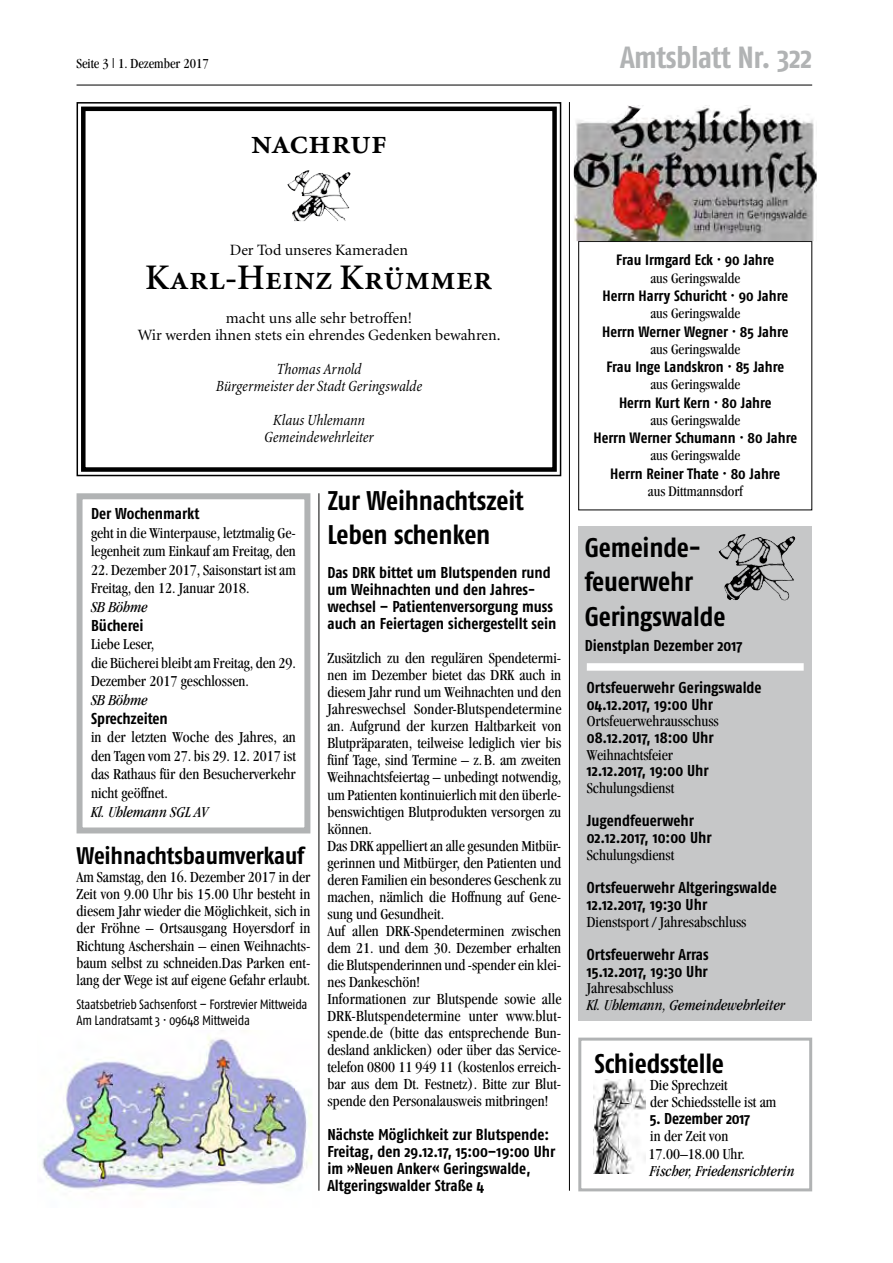
<style>
.page{position:relative;width:893px;height:1263px;background:#fff}
.page>*{position:absolute;margin:0;border:0;box-sizing:border-box;transform-origin:0 0}
.t1{font:36px "Minion Semibold SC";color:#000}
.t2{font:700 30.6px "Fago Co";letter-spacing:-.015em;color:#b1b3b4}
.t3{font:700 27px/34.3px "Fago Co";letter-spacing:-.005em;color:#000}
.t4{font:700 24px "Fago Co";letter-spacing:-.01em;color:#000}
.t5{font:condensed 15.75px/17px "Garamond";color:#000}
.t6{font:700 15.75px/17px "Fago Co";color:#000}
.t7{font:15.75px/17px "Minion";color:#000;text-align:center}
.t8{font:italic condensed 15.75px "Garamond";color:#000}
.t9{font:italic condensed 15.75px/17px "Minion";letter-spacing:-.005em;color:#000;text-align:center}
.t10{font:700 15px "Fago Co";color:#000}
.t11{font:condensed 15px "Garamond";color:#000}
.t12{font:condensed 14.25px "Garamond";color:#000}
.t13{font:13.5px/15.6px "Fago Co";letter-spacing:-.015em;color:#000}
.s1{color:#fff}
</style>
<div class="page">
<hr style="left:77px;top:85px;width:735px;height:1px;background:#000">
<hr style="left:569px;top:102px;width:1px;height:1089px;background:#000">
<div style="left:578px;top:241px;width:234px;height:269px;border:1px solid #000"></div>
<img style="left:574px;top:105px;width:243px;height:136px">
<div style="left:578px;top:526px;width:234px;height:494px;background:#c6c7c8"></div>
<div style="left:587px;top:663px;width:217px;height:8px;background:#fff"></div>
<img style="left:719px;top:534px;width:76px;height:66px">
<div style="left:578px;top:1037px;width:234px;height:154px;border:3px solid #b1b3b4"></div>
<img style="left:593px;top:1080px;width:52px;height:94px">
<div style="left:77px;top:493px;width:233px;height:340px;border:6px solid #b1b3b4"></div>
<svg style="left:76px;top:102px;width:486px;height:375px"></svg>
<div style="left:81px;top:107px;width:476px;height:365px;border:4px solid #000"></div>
<img style="left:42px;top:1031px;width:277px;height:161px">
<hr style="left:319px;top:493px;width:1px;height:698px;background:#000">
<p class="t12" style="left:77px;top:56px;width:134px">Seite 3 | 1. Dezember 2017</p>
<h1 class="t1" style="left:251px;top:123px;width:137px">nachruf</h1>
<h2 class="t2" style="left:620px;top:39px;width:194px">Amtsblatt Nr. 322</h2>
<p class="t7" style="left:230px;top:242px;width:180px">Der Tod unseres Kameraden</p>
<h1 class="t1" style="left:145px;top:259px;width:349px">Karl-Heinz Krümmer</h1>
<p class="t7" style="left:138px;top:310px;width:364px">macht uns alle sehr betroffen!<br>Wir werden ihnen stets ein ehrendes Gedenken bewahren.</p>
<p class="t9" style="left:216px;top:361px;width:208px">Thomas Arnold<br>Bürgermeister der Stadt Geringswalde</p>
<p class="t9" style="left:264px;top:412px;width:111px">Klaus Uhlemann<br>Gemeindewehrleiter</p>
<p class="t6" style="left:91px;top:505px;width:110px">Der Wochenmarkt</p>
<p class="t5" style="left:91px;top:523px;width:206px;line-height:18.6px">geht in die Winterpause, letztmalig Ge&shy;legenheit zum Einkauf am Freitag, den</p>
<p class="t5" style="left:91px;top:560px;width:206px;line-height:18.6px">22. Dezember 2017, Saisonstart ist am<br>Freitag, den 12. Januar 2018.</p>
<p class="t8" style="left:91px;top:598px;width:58px">SB Böhme</p>
<p class="t6" style="left:91px;top:616px;width:54px">Bücherei</p>
<p class="t5" style="left:91px;top:635px;width:206px;line-height:18.6px">Liebe Leser,<br>die Bücherei bleibt am Freitag, den 29.<br>Dezember 2017 geschlossen.</p>
<p class="t8" style="left:91px;top:691px;width:58px">SB Böhme</p>
<p class="t6" style="left:91px;top:709px;width:78px">Sprechzeiten</p>
<p class="t5" style="left:91px;top:728px;width:206px;line-height:18.6px;text-align:justify">in der letzten Woche des Jahres, an den Tagen vom 27. bis 29. 12. 2017 ist das Rathaus für den Besucherverkehr nicht geöffnet.</p>
<p class="t8" style="left:91px;top:803px;width:118px">Kl. Uhlemann SGL AV</p>
<h3 class="t4" style="left:77px;top:842px;width:230px">Weihnachtsbaumverkauf</h3>
<p class="t5" style="left:77px;top:868px;width:235px;text-align:justify">Am Samstag, den 16. Dezember 2017 in der Zeit von 9.00 Uhr bis 15.00 Uhr besteht in diesem Jahr wieder die Möglichkeit, sich in der Fröhne – Ortsausgang Hoyersdorf in Richtung Aschershain – einen Weihnachts&shy;baum selbst zu schneiden.Das Parken ent&shy;lang der Wege ist auf eigene Gefahr erlaubt.</p>
<p class="t13" style="left:77px;top:996px;width:232px">Staatsbetrieb Sachsenforst – Forstrevier Mittweida<br>Am Landratsamt 3 · 09648 Mittweida<span class="s1">a</span></p>
<h3 class="t3" style="left:327px;top:483px;width:198px">Zur Weihnachtszeit<br>Leben schenken</h3>
<p class="t6" style="left:327px;top:564px;width:230px">Das DRK bittet um Blutspenden rund um Weihnachten und den Jahres&shy;wechsel – Patientenversorgung muss auch an Feiertagen sichergestellt sein</p>
<p class="t5" style="left:327px;top:650px;width:236px">Zusätzlich zu den regulären Spendetermi&shy;nen im Dezember bietet das DRK auch in diesem Jahr rund um Weihnachten und den Jahreswechsel Sonder-Blutspendetermine an. Aufgrund der kurzen Haltbarkeit von Blutpräparaten, teilweise lediglich vier bis fünf Tage, sind Termine – z. B. am zweiten Weihnachtsfeiertag – unbedingt notwendig, um Patienten kontinuierlich mit den überle&shy;benswichtigen Blutprodukten versorgen zu können.<br>Das DRK appelliert an alle gesunden Mitbür&shy;gerinnen und Mitbürger, den Patienten und deren Familien ein besonderes Geschenk zu machen, nämlich die Hoffnung auf Gene&shy;sung und Gesundheit.<br>Auf allen DRK-Spendeterminen zwischen dem 21. und dem 30. Dezember erhalten die Blutspenderinnen und -spender ein klei&shy;nes Dankeschön!<br>Informationen zur Blutspende sowie alle DRK-Blutspendetermine unter www.blut&shy;spende.de (bitte das entsprechende Bun&shy;desland anklicken) oder über das Service&shy;telefon 0800 11 949 11 (kostenlos erreich&shy;bar aus dem Dt. Festnetz). Bitte zur Blut&shy;spende den Personalausweis mitbringen!</p>
<p class="t6" style="left:327px;top:1125px;width:229px">Nächste Möglichkeit zur Blutspende:<br>Freitag, den 29.12.17, 15:00–19:00 Uhr im »Neuen Anker« Geringswalde, Altgeringswalder Straße 4</p>
<p class="t10" style="left:616px;top:251px;width:159px">Frau Irmgard Eck · 90 Jahre</p>
<p class="t11" style="left:650px;top:269px;width:91px">aus Geringswalde</p>
<p class="t10" style="left:602px;top:287px;width:187px">Herrn Harry Schuricht · 90 Jahre</p>
<p class="t11" style="left:650px;top:305px;width:91px">aus Geringswalde</p>
<p class="t10" style="left:602px;top:323px;width:188px">Herrn Werner Wegner · 85 Jahre</p>
<p class="t11" style="left:650px;top:341px;width:91px">aus Geringswalde</p>
<p class="t10" style="left:606px;top:358px;width:179px">Frau Inge Landskron · 85 Jahre</p>
<p class="t11" style="left:650px;top:376px;width:91px">aus Geringswalde</p>
<p class="t10" style="left:619px;top:394px;width:154px">Herrn Kurt Kern · 80 Jahre</p>
<p class="t11" style="left:650px;top:412px;width:91px">aus Geringswalde</p>
<p class="t10" style="left:593px;top:429px;width:205px">Herrn Werner Schumann · 80 Jahre</p>
<p class="t11" style="left:650px;top:447px;width:91px">aus Geringswalde</p>
<p class="t10" style="left:610px;top:465px;width:171px">Herrn Reiner Thate · 80 Jahre</p>
<p class="t11" style="left:648px;top:483px;width:96px">aus Dittmannsdorf</p>
<h3 class="t3" style="left:585px;top:530px;width:142px">Gemeinde&shy;feuerwehr<br>Geringswalde</h3>
<p class="t6" style="left:585px;top:637px;width:159px">Dienstplan Dezember 2017</p>
<p class="t6" style="left:587px;top:679px;width:176px">Ortsfeuerwehr Geringswalde<br>04.12.2017, 19:00 Uhr</p>
<p class="t5" style="left:587px;top:713px;width:134px">Ortsfeuerwehrausschuss</p>
<p class="t6" style="left:587px;top:729px;width:128px">08.12.2017, 18:00 Uhr</p>
<p class="t5" style="left:587px;top:746px;width:88px">Weihnachtsfeier</p>
<p class="t6" style="left:587px;top:762px;width:123px">12.12.2017, 19:00 Uhr</p>
<p class="t5" style="left:587px;top:779px;width:89px">Schulungsdienst</p>
<p class="t6" style="left:587px;top:812px;width:126px">Jugendfeuerwehr<br>02.12.2017, 10:00 Uhr</p>
<p class="t5" style="left:587px;top:846px;width:89px">Schulungsdienst</p>
<p class="t6" style="left:587px;top:879px;width:191px">Ortsfeuerwehr Altgeringswalde<br>12.12.2017, 19:30 Uhr</p>
<p class="t5" style="left:587px;top:913px;width:161px">Dienstsport / Jahresabschluss</p>
<p class="t6" style="left:587px;top:946px;width:123px">Ortsfeuerwehr Arras<br>15.12.2017, 19:30 Uhr</p>
<p class="t5" style="left:587px;top:980px;width:88px">Jahresabschluss</p>
<p class="t8" style="left:587px;top:996px;width:200px">Kl. Uhlemann, Gemeindewehrleiter</p>
<h3 class="t3" style="left:594px;top:1046px;width:131px">Schiedsstelle</h3>
<p class="t5" style="left:650px;top:1076px;width:128px">Die Sprechzeit<br>der Schiedsstelle ist am</p>
<p class="t6" style="left:650px;top:1110px;width:102px">5. Dezember 2017</p>
<p class="t5" style="left:648px;top:1128px;width:98px">in der Zeit von<br>17.00–18.00 Uhr.</p>
<p class="t8" style="left:650px;top:1162px;width:146px">Fischer, Friedensrichterin</p>
</div>
